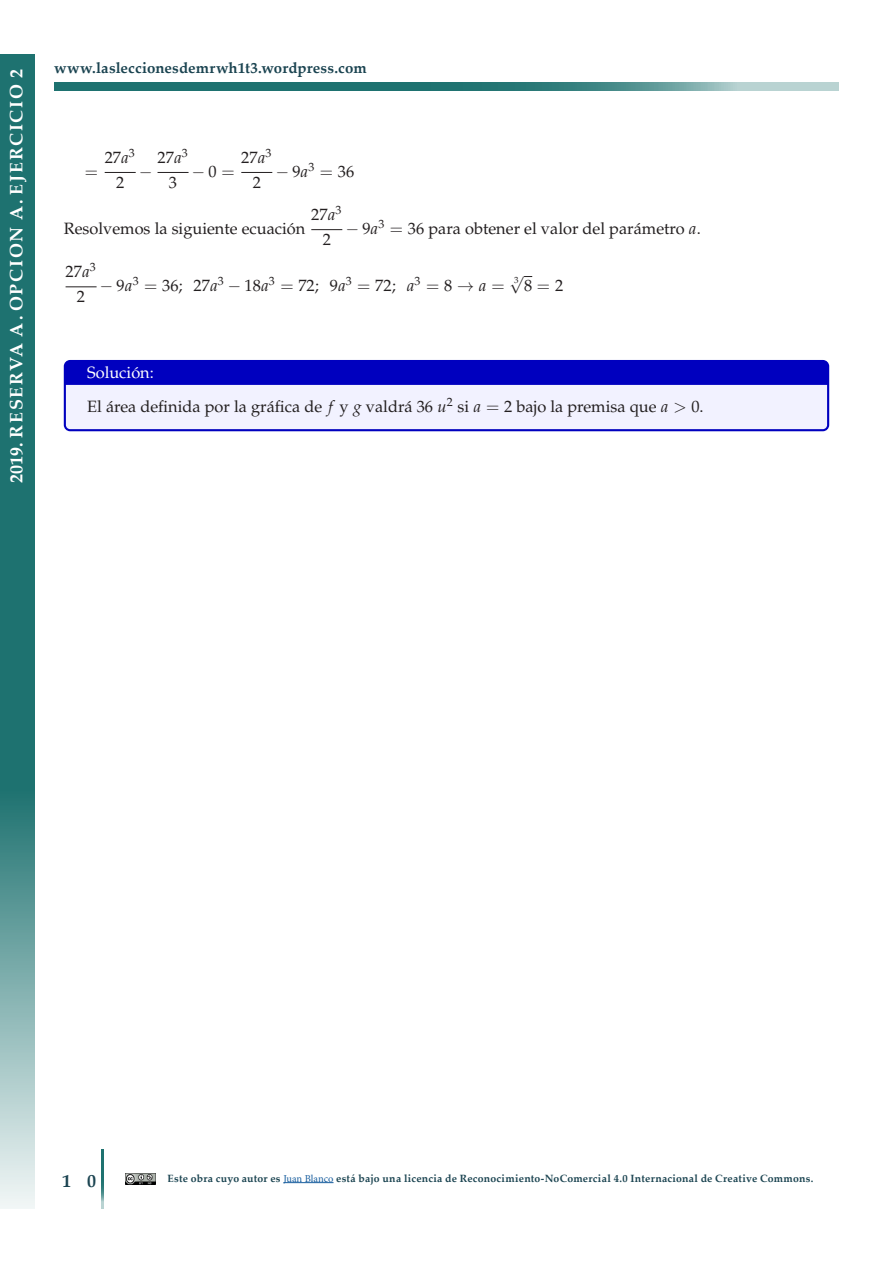
<style>
.page{position:relative;width:893px;height:1263px;background:#fff}
.page>*{position:absolute;margin:0;border:0;box-sizing:border-box;transform-origin:0 0}
.Seccion{font:700 18px "Palatino Linotype";letter-spacing:.085em;color:#fff}
.t1{font:700 18px "Palatino Linotype";color:#1b4451}
.t2{font:17.1px "CMSY10";color:#231f20}
.t3{font:17.1px "CMR10";color:#231f20}
.t4{font:16.35px/25px "URW Palladio L Roma";color:#231f20;text-align:center}
.t5{font:700 15px "Palatino Linotype";letter-spacing:.01em;color:#1b4451}
.t6{font:700 10.5px "Palatino Linotype";letter-spacing:.025em;color:#1b4451}
.s1{font-family:"URW Palladio L";font-style:italic}
.s2{font-family:"CMSY10";font-size:17.1px}
.s3{font-family:"CMR10";font-size:17.1px}
.s4{font-family:"URW Palladio L Roma";font-size:16.35px}
.s5{font-family:"CMR10"}
.s6{color:#fff}
.s7{font-family:"CMMI10";font-size:17.1px}
.s8{font-family:"Minion Pro";font-weight:400;color:#175d9e}
</style>
<div class="page">
<svg style="left:0;top:54px;width:34px;height:1155px;background:#448a88"></svg>
<img style="left:125px;top:1174px;width:30px;height:10px">
<svg style="left:54px;top:82px;width:785px;height:8px;background:#438987"></svg>
<hr style="left:102px;top:1149px;width:2px;height:60px;background:#1e7270">
<hr style="left:283px;top:1182px;width:50px;height:1px;background:#175d9e">
<hr style="left:105px;top:172px;width:31px;height:1px;background:#231f20">
<hr style="left:158px;top:172px;width:31px;height:1px;background:#231f20">
<hr style="left:241px;top:172px;width:31px;height:1px;background:#231f20">
<hr style="left:311px;top:229px;width:31px;height:1px;background:#231f20">
<hr style="left:66px;top:286px;width:31px;height:1px;background:#231f20">
<div style="left:64px;top:360px;width:765px;height:71px;background:#0000bf;border-radius:6px"></div>
<div style="left:66px;top:385px;width:761px;height:44px;background:#f2f2ff"></div>
<p class="Seccion" style="left:4px;top:483px;width:416px;rotate:-90deg">2019. RESERVA A. OPCION A. EJERCICIO 2</p>
<p class="t5" style="left:54px;top:57px;width:314px">www.lasleccionesdemrwh1t3.wordpress.com</p>
<p class="t4" style="left:105px;top:145px;width:32px">27<span class="s1">a</span><sup>3<br></sup>2</p>
<p class="t4" style="left:158px;top:145px;width:32px">27<span class="s1">a</span><sup>3<br></sup>3</p>
<p class="t4" style="left:241px;top:145px;width:32px">27<span class="s1">a</span><sup>3<br></sup>2</p>
<p class="t4" style="left:276px;top:159px;width:80px"><span class="s2">−</span>9<span class="s1">a</span><sup>3</sup> <span class="s3">=</span> 36</p>
<p class="t2" style="left:192px;top:161px;width:44px">−<span class="s4">0</span><span class="s5">=</span></p>
<p class="t3" style="left:85px;top:164px;width:15px">=</p>
<p class="t2" style="left:139px;top:161px;width:15px">−</p>
<p class="t4" style="left:311px;top:202px;width:32px">27<span class="s1">a</span><sup>3<br></sup>2</p>
<p class="t4" style="left:346px;top:216px;width:357px"><span class="s2">−</span> 9<span class="s1">a</span><sup>3</sup> <span class="s3">=</span> 36 para obtener el valor del parámetro <span class="s1">a</span>.</p>
<p class="t4" style="left:64px;top:216px;width:243px">Resolvemos la siguiente ecuación</p>
<p class="t4" style="left:66px;top:259px;width:32px">27<span class="s1">a</span><sup>3<br></sup>2</p>
<p class="t4" style="left:100px;top:273px;width:406px"><span class="s2">−</span>9<span class="s1">a</span><sup>3</sup> <span class="s3">=</span> 36; 27<span class="s1">a</span><sup>3</sup> <span class="s2">−</span>18<span class="s1">a</span><sup>3</sup> <span class="s3">=</span> 72; 9<span class="s1">a</span><sup>3</sup> <span class="s3">=</span> 72; <span class="s1">a</span><sup>3</sup> <span class="s3">=</span> 8 <span class="s2">→</span> <span class="s1">a</span> <span class="s3">=</span></p>
<p class="t2" style="left:510px;top:261px;width:16px">√<sub>3</sub></p>
<p class="t4" style="left:524px;top:273px;width:41px">8<span class="s3">=</span>2</p>
<p class="t4" style="left:87px;top:356px;width:618px;line-height:33.6px;text-align:left"><span class="s6">Solución:<br></span>El área definida por la gráfica de <span class="s1">f</span> y <span class="s1">g</span> valdrá 36 <span class="s1">u</span><sup>2</sup> si <span class="s1">a</span> <span class="s3">=</span> 2 bajo la premisa que <span class="s1">a</span> <span class="s7">&gt;</span> 0.</p>
<p class="t1" style="left:62px;top:1168px;width:35px">1 0</p>
<p class="t6" style="left:168px;top:1170px;width:647px">Este obra cuyo autor es <span class="s8">Juan Blanco</span> está bajo una licencia de Reconocimiento-NoComercial 4.0 Internacional de Creative Commons.</p>
</div>
